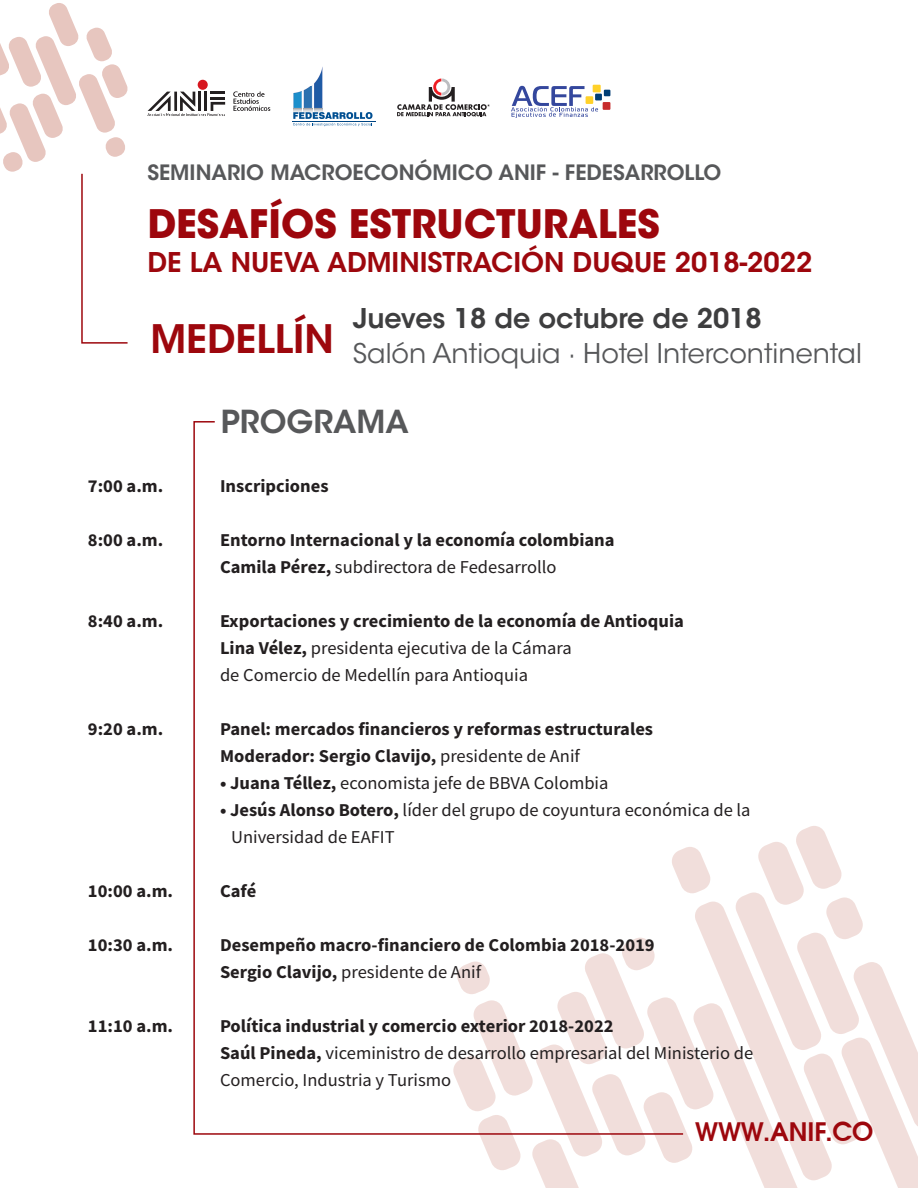
<style>
.page{position:relative;width:918px;height:1188px;background:#fff}
.page>*{position:absolute;margin:0;border:0;box-sizing:border-box;transform-origin:0 0}
.t1{font:700 39px "ITC Avant Garde Std";color:#9d070d}
.t2{font:600 39px "ITC Avant Garde Std";color:#9d070d}
.t3{font:600 31.5px "ITC Avant Garde Std";color:#57585a}
.t4{font:600 27px "ITC Avant Garde Std";color:#9d070d}
.t5{font:27px "ITC Avant Garde Std";color:#57585a}
.t6{font:600 27px "ITC Avant Garde Std";color:#3e3e3f}
.t7{font:600 25.5px "Avant Garde";letter-spacing:-.005em;color:#9d070d}
.t8{font:600 21px "ITC Avant Garde Std";color:#57585a}
.t9{font:18.15px "Source Sans Pro";color:#231f20}
.t10{font:700 18.15px "Source Sans Pro";color:#231f20}
.s1{font-weight:700}
.s2{font-weight:400}
</style>
<div class="page">
<svg style="left:480px;top:826px;width:438px;height:362px"></svg>
<svg style="left:193px;top:421px;width:492px;height:714px"></svg>
<svg style="left:0;top:3px;width:128px;height:341px"></svg>
<svg style="left:233px;top:91px;width:37px;height:20px"></svg>
<div style="left:198px;top:80px;width:10px;height:10px;background:#d7171f;border-radius:50%"></div>
<svg style="left:147px;top:92px;width:78px;height:24px"></svg>
<hr style="left:198px;top:92px;width:3px;height:19px;background:#231f20">
<hr style="left:204px;top:92px;width:3px;height:19px;background:#231f20">
<hr style="left:292px;top:121px;width:84px;height:1px;background:#004684">
<img style="left:293px;top:67px;width:30px;height:41px">
<svg style="left:293px;top:108px;width:80px;height:18px"></svg>
<svg style="left:397px;top:79px;width:93px;height:37px"></svg>
<div style="left:593px;top:85px;width:8px;height:7px;background:#ffd129"></div>
<svg style="left:604px;top:90px;width:6px;height:6px"></svg>
<div style="left:595px;top:94px;width:7px;height:6px;background:#003e75"></div>
<div style="left:603px;top:102px;width:7px;height:8px;background:#c72c2d"></div>
<svg style="left:511px;top:86px;width:87px;height:32px"></svg>
<p class="t8" style="left:147px;top:160px;width:575px">SEMINARIO MACROECONÓMICO ANIF - FEDESARROLLO</p>
<p class="t1" style="left:147px;top:198px;width:514px">DESAFÍOS ESTRUCTURALES</p>
<p class="t4" style="left:147px;top:245px;width:666px">DE LA NUEVA ADMINISTRACIÓN DUQUE 2018-2022</p>
<p class="t6" style="left:353px;top:301px;width:410px">Jueves 18 de octubre de 2018</p>
<p class="t5" style="left:353px;top:336px;width:511px">Salón Antioquia · Hotel Intercontinental</p>
<p class="t2" style="left:150px;top:314px;width:185px">MEDELLÍN</p>
<p class="t3" style="left:221px;top:401px;width:189px">PROGRAMA</p>
<p class="t10" style="left:88px;top:474px;width:77px">7:00 a.m.</p>
<p class="t10" style="left:220px;top:474px;width:110px">Inscripciones</p>
<p class="t10" style="left:88px;top:528px;width:77px">8:00 a.m.</p>
<p class="t10" style="left:220px;top:528px;width:396px">Entorno Internacional y la economía colombiana</p>
<p class="t9" style="left:220px;top:556px;width:338px"><span class="s1">Camila Pérez,</span> subdirectora de Fedesarrollo</p>
<p class="t10" style="left:88px;top:609px;width:77px">8:40 a.m.</p>
<p class="t10" style="left:220px;top:609px;width:465px">Exportaciones y crecimiento de la economía de Antioquia</p>
<p class="t9" style="left:220px;top:637px;width:353px"><span class="s1">Lina Vélez,</span> presidenta ejecutiva de la Cámara</p>
<p class="t9" style="left:220px;top:664px;width:310px">de Comercio de Medellín para Antioquia</p>
<p class="t10" style="left:88px;top:717px;width:77px">9:20 a.m.</p>
<p class="t10" style="left:220px;top:717px;width:435px">Panel: mercados financieros y reformas estructurales</p>
<p class="t10" style="left:220px;top:744px;width:361px">Moderador: Sergio Clavijo, <span class="s2">presidente de Anif</span></p>
<p class="t9" style="left:220px;top:772px;width:390px"><span class="s1">• Juana Téllez,</span> economista jefe de BBVA Colombia</p>
<p class="t9" style="left:220px;top:799px;width:532px"><span class="s1">• Jesús Alonso Botero,</span> líder del grupo de coyuntura económica de la</p>
<p class="t9" style="left:231px;top:826px;width:165px">Universidad de EAFIT</p>
<p class="t10" style="left:88px;top:879px;width:87px">10:00 a.m.</p>
<p class="t10" style="left:220px;top:879px;width:38px">Café</p>
<p class="t10" style="left:88px;top:933px;width:87px">10:30 a.m.</p>
<p class="t10" style="left:220px;top:933px;width:436px">Desempeño macro-financiero de Colombia 2018-2019</p>
<p class="t9" style="left:220px;top:961px;width:263px"><span class="s1">Sergio Clavijo,</span> presidente de Anif</p>
<p class="t10" style="left:88px;top:1014px;width:87px">11:10 a.m.</p>
<p class="t10" style="left:220px;top:1014px;width:395px">Política industrial y comercio exterior 2018-2022</p>
<p class="t9" style="left:220px;top:1042px;width:535px"><span class="s1">Saúl Pineda,</span> viceministro de desarrollo empresarial del Ministerio de</p>
<p class="t9" style="left:220px;top:1069px;width:233px">Comercio, Industria y Turismo</p>
<p class="t7" style="left:695px;top:1115px;width:180px">WWW.ANIF.CO</p>
</div>
